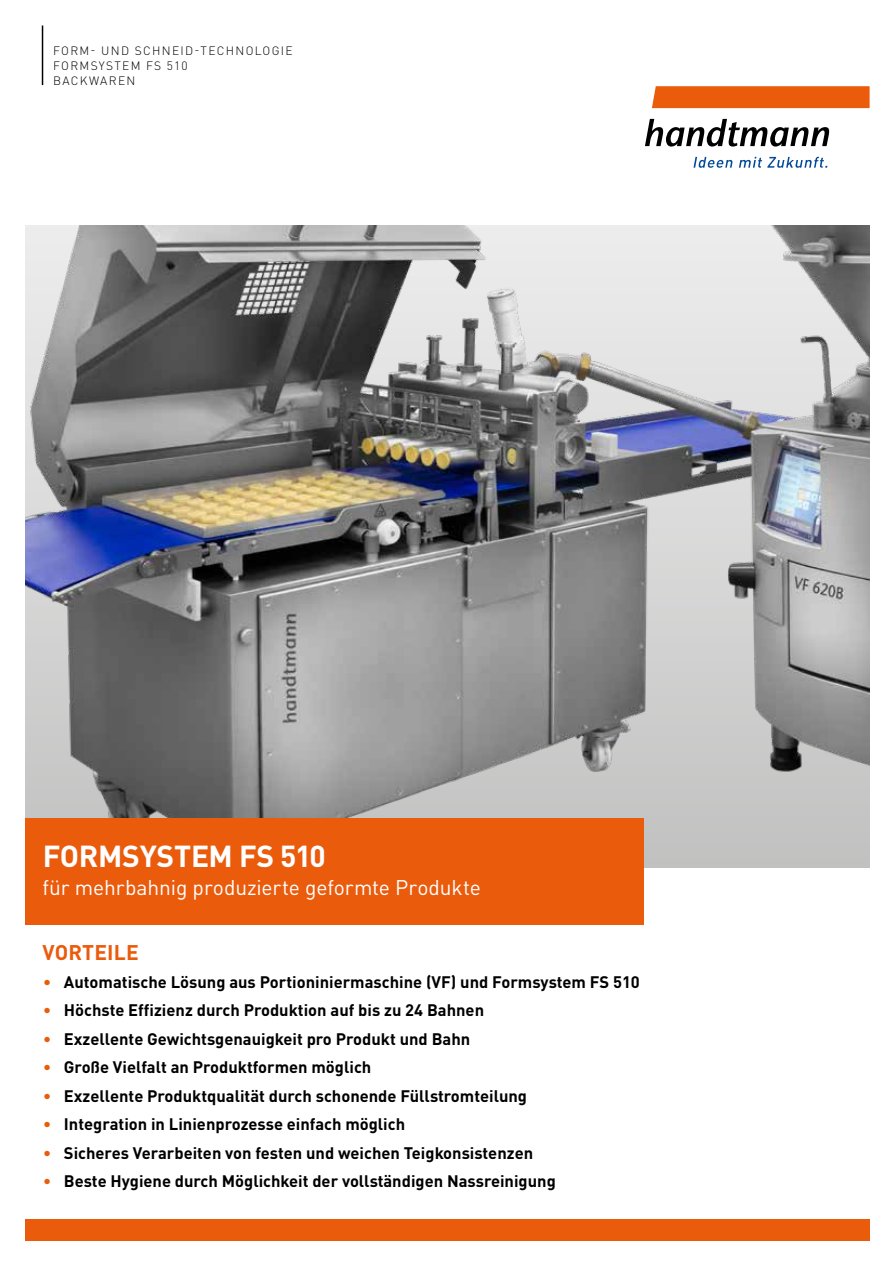
<style>
.page{position:relative;width:893px;height:1263px;background:#fff}
.page>*{position:absolute;margin:0;border:0;box-sizing:border-box;transform-origin:0 0}
.t1{font:700 30px "DIN Pro";letter-spacing:-.015em;color:#fff}
.t2{font:21px "DIN Pro";letter-spacing:-.005em;color:#fff}
.t3{font:700 21px "DIN Pro";letter-spacing:.01em;color:#ea5b0c}
.t4{font:700 16.5px "DIN Pro";color:#000}
.t5{font:300 12px/15px "DIN Pro";letter-spacing:.11em;color:#000}
.s1{font-weight:400;color:#ea5b0c}
</style>
<div class="page">
<img style="left:26px;top:225px;width:844px;height:642px">
<div style="left:26px;top:819px;width:618px;height:106px;background:#ea5b0c"></div>
<div style="left:26px;top:1219px;width:844px;height:21px;background:#ea5b0c"></div>
<hr style="left:42px;top:26px;width:1px;height:59px;background:#000">
<svg style="left:693px;top:157px;width:39px;height:11px"></svg>
<svg style="left:739px;top:157px;width:88px;height:11px"></svg>
<div style="left:652px;top:86px;width:218px;height:22px;background:#ea5b0c"></div>
<svg style="left:645px;top:119px;width:184px;height:28px"></svg>
<p class="t5" style="left:53px;top:42px;width:241px">FORM- UND SCHNEID-TECHNOLOGIE<br>FORMSYSTEM FS 510<br>BACKWAREN</p>
<h1 class="t1" style="left:43px;top:831px;width:285px">FORMSYSTEM FS 510</h1>
<p class="t2" style="left:43px;top:871px;width:440px">für mehrbahnig produzierte geformte Produkte</p>
<p class="t3" style="left:43px;top:935px;width:98px">VORTEILE</p>
<p class="t4" style="left:43px;top:968px;width:599px"><span class="s1">•</span> Automatische Lösung aus Portioniniermaschine (VF) und Formsystem FS 510</p>
<p class="t4" style="left:43px;top:996px;width:443px"><span class="s1">•</span> Höchste Effizienz durch Produktion auf bis zu 24 Bahnen</p>
<p class="t4" style="left:43px;top:1025px;width:429px"><span class="s1">•</span> Exzellente Gewichtsgenauigkeit pro Produkt und Bahn</p>
<p class="t4" style="left:43px;top:1053px;width:330px"><span class="s1">•</span> Große Vielfalt an Produktformen möglich</p>
<p class="t4" style="left:43px;top:1082px;width:486px"><span class="s1">•</span> Exzellente Produktqualität durch schonende Füllstromteilung</p>
<p class="t4" style="left:43px;top:1110px;width:364px"><span class="s1">•</span> Integration in Linienprozesse einfach möglich</p>
<p class="t4" style="left:43px;top:1139px;width:492px"><span class="s1">•</span> Sicheres Verarbeiten von festen und weichen Teigkonsistenzen</p>
<p class="t4" style="left:43px;top:1167px;width:515px"><span class="s1">•</span> Beste Hygiene durch Möglichkeit der vollständigen Nassreinigung</p>
</div>
